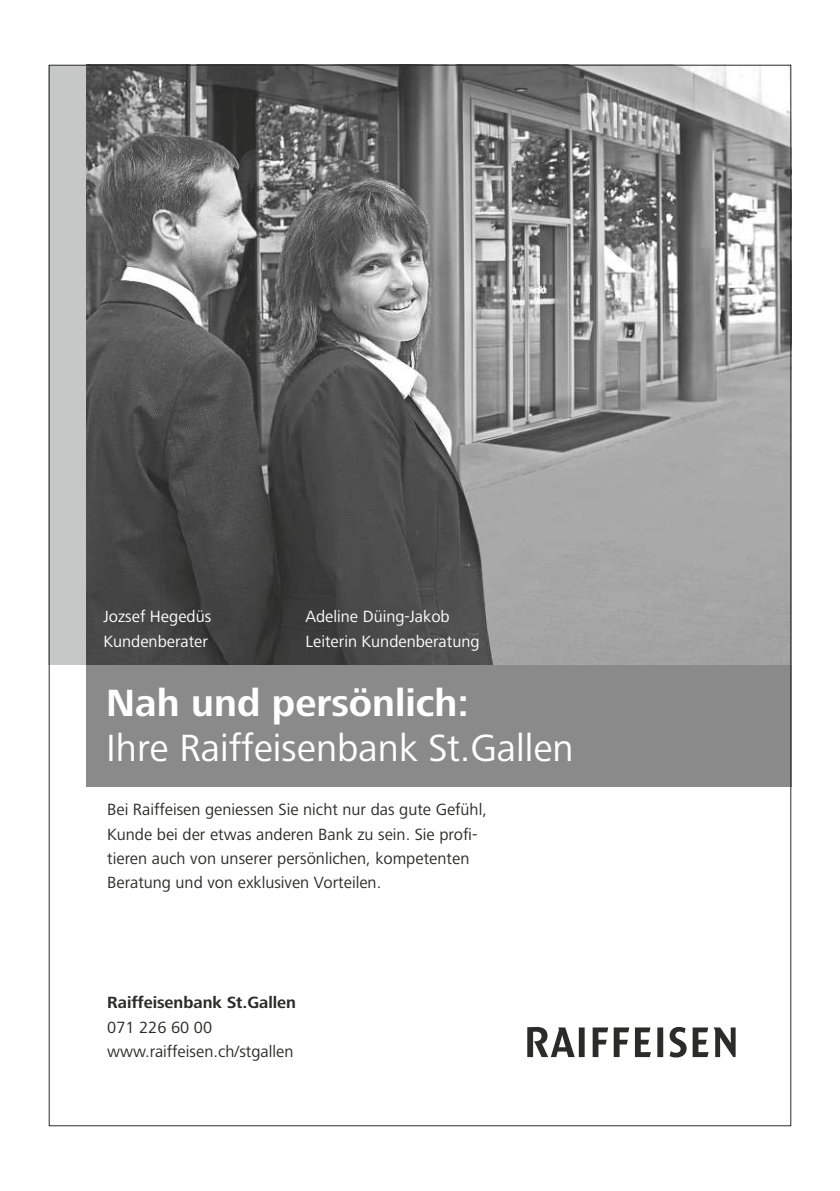
<style>
.page{position:relative;width:840px;height:1191px;background:#fff}
.page>*{position:absolute;margin:0;border:0;box-sizing:border-box;transform-origin:0 0}
.t1{font:39.2px "Frutiger Next LT";color:#fff}
.t2{font:700 39.2px "Frutiger Next LT";color:#fff}
.t3{font:16.8px/24.4px "Frutiger Next LT";color:#2b2b2a}
.t4{font:16.8px "Frutiger Next LT";color:#fff}
.t5{font:700 16.8px "Frutiger Next LT";color:#2b2b2a}
</style>
<div class="page">
<div style="left:86px;top:664px;width:704px;height:122px;background:#898a89"></div>
<div style="left:49px;top:65px;width:37px;height:599px;background:#c6c7c7"></div>
<svg style="left:527px;top:1027px;width:208px;height:30px"></svg>
<img style="left:86px;top:67px;width:702px;height:597px">
<p class="t4" style="left:103px;top:611px;width:109px">Jozsef Hegedüs</p>
<p class="t4" style="left:305px;top:611px;width:146px">Adeline Düing-Jakob</p>
<p class="t4" style="left:103px;top:635px;width:106px">Kundenberater</p>
<p class="t4" style="left:305px;top:635px;width:175px">Leiterin Kundenberatung</p>
<h1 class="t2" style="left:106px;top:681px;width:364px">Nah und persönlich:</h1>
<h1 class="t1" style="left:106px;top:734px;width:469px">Ihre Raiffeisenbank St.Gallen</h1>
<p class="t3" style="left:107px;top:799px;width:381px">Bei Raiffeisen geniessen Sie nicht nur das gute Gefühl, Kunde bei der etwas anderen Bank zu sein. Sie profi&shy;tieren auch von unserer persönlichen, kompetenten Beratung und von exklusiven Vorteilen.</p>
<p class="t5" style="left:107px;top:993px;width:190px">Raiffeisenbank St.Gallen</p>
<p class="t3" style="left:107px;top:1016px;width:188px">071 226 60 00 www.raiffeisen.ch/stgallen</p>
</div>
